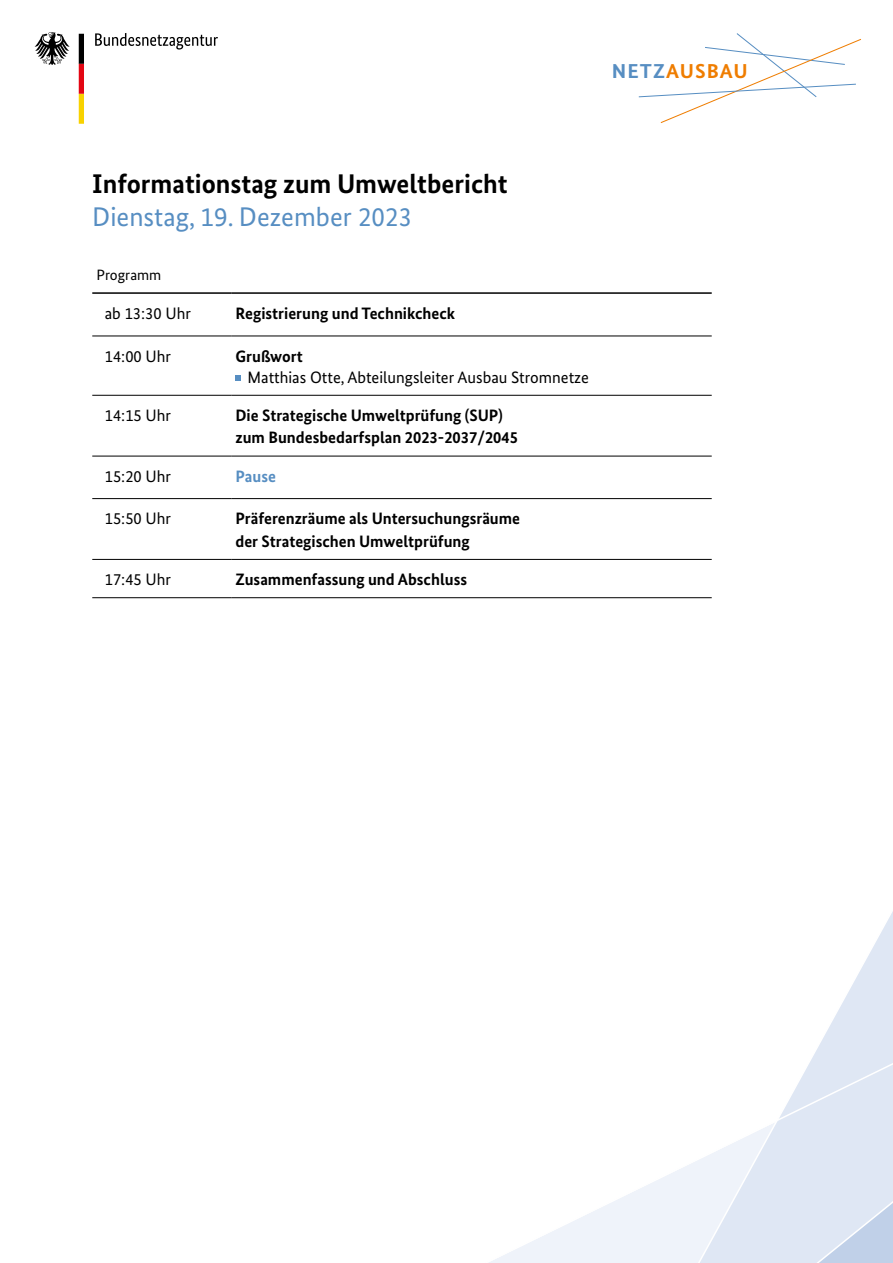
<style>
.page{position:relative;width:893px;height:1263px;background:#fff}
.page>*{position:absolute;margin:0;border:0;box-sizing:border-box;transform-origin:0 0}
.t1{font:700 27px "Bundes Sans";color:#000}
.t2{font:27px "Bundes Sans";color:#578ec2}
.t3{font:700 20.1px "Bundes Sans";letter-spacing:.05em;color:#ef7d00;scale:1.04 1}
.zellen_h1_10p{font:700 16.5px/22.5px "Bundes Sans";color:#000}
.bullettext_10p{font:700 16.5px/22.5px "Bundes Sans";color:#000}
.zellen_h1_10p-2{font:16.5px "Bundes Sans";color:#000}
.bullettext{font:16.5px "Bundes Sans";color:#000}
.zellen_h1_blau{font:700 16.5px "Bundes Sans";color:#000}
.zellen_h1_blau-2{font:700 16.5px "Bundes Sans";color:#578ec2}
.zellen_h1_10p-3{font:15px "Bundes Sans";color:#000}
.s1{color:#578ec2}
</style>
<div class="page">
<svg style="left:95px;top:33px;width:123px;height:17px"></svg>
<svg style="left:35px;top:32px;width:35px;height:33px"></svg>
<svg style="left:79px;top:34px;width:5px;height:90px"></svg>
<svg style="left:638px;top:33px;width:223px;height:90px"></svg>
<svg style="left:489px;top:930px;width:404px;height:333px"></svg>
<hr style="left:92px;top:292px;width:139px;height:2px;background:#000">
<hr style="left:231px;top:292px;width:481px;height:2px;background:#000">
<hr style="left:92px;top:559px;width:139px;height:1px;background:#000">
<hr style="left:231px;top:559px;width:481px;height:1px;background:#000">
<hr style="left:92px;top:395px;width:139px;height:1px;background:#000">
<hr style="left:231px;top:395px;width:481px;height:1px;background:#000">
<hr style="left:92px;top:456px;width:139px;height:1px;background:#000">
<hr style="left:231px;top:456px;width:481px;height:1px;background:#000">
<hr style="left:92px;top:498px;width:139px;height:1px;background:#000">
<hr style="left:231px;top:498px;width:481px;height:1px;background:#000">
<hr style="left:92px;top:336px;width:139px;height:1px;background:#000">
<hr style="left:231px;top:336px;width:481px;height:1px;background:#000">
<hr style="left:92px;top:597px;width:139px;height:1px;background:#000">
<hr style="left:231px;top:597px;width:481px;height:1px;background:#000">
<svg style="left:235px;top:375px;width:6px;height:5px"></svg>
<p class="t3" style="left:612px;top:59px;width:132px"><span class="s1">NETZ</span>AUSBAU</p>
<h1 class="t1" style="left:92px;top:167px;width:417px">Informationstag zum Umweltbericht</h1>
<h2 class="t2" style="left:92px;top:200px;width:321px">Dienstag, 19. Dezember 2023</h2>
<p class="zellen_h1_10p-3" style="left:97px;top:266px;width:66px">Programm</p>
<p class="zellen_h1_10p-2" style="left:105px;top:303px;width:88px">ab 13:30 Uhr</p>
<p class="zellen_h1_10p" style="left:235px;top:302px;width:221px">Registrierung und Technikcheck</p>
<p class="zellen_h1_10p-2" style="left:105px;top:346px;width:68px">14:00 Uhr</p>
<p class="zellen_h1_blau" style="left:235px;top:346px;width:69px">Grußwort</p>
<p class="bullettext" style="left:247px;top:367px;width:343px">Matthias Otte, Abteilungsleiter Ausbau Stromnetze</p>
<p class="zellen_h1_10p-2" style="left:105px;top:405px;width:68px">14:15 Uhr</p>
<p class="bullettext_10p" style="left:235px;top:404px;width:284px">Die Strategische Umweltprüfung (SUP) zum Bundesbedarfsplan 2023-2037/2045</p>
<p class="zellen_h1_10p-2" style="left:105px;top:466px;width:68px">15:20 Uhr</p>
<p class="zellen_h1_blau-2" style="left:235px;top:466px;width:42px">Pause</p>
<p class="zellen_h1_10p-2" style="left:105px;top:508px;width:68px">15:50 Uhr</p>
<p class="zellen_h1_10p" style="left:235px;top:507px;width:286px">Präferenzräume als Untersuchungsräume der Strategischen Umweltprüfung</p>
<p class="zellen_h1_10p-2" style="left:105px;top:569px;width:68px">17:45 Uhr</p>
<p class="zellen_h1_blau" style="left:235px;top:569px;width:233px">Zusammenfassung und Abschluss</p>
</div>
